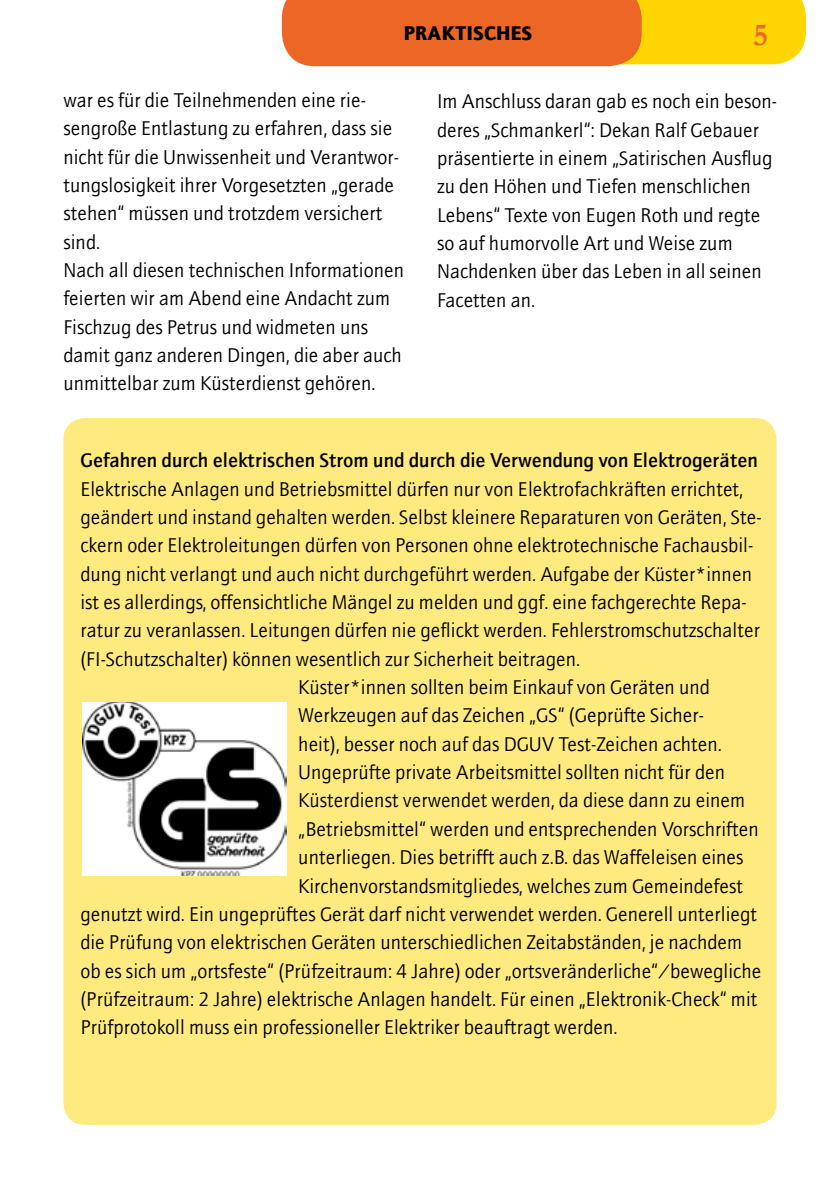
<style>
.page{position:relative;width:840px;height:1191px;background:#fff}
.page>*{position:absolute;margin:0;border:0;box-sizing:border-box;transform-origin:0 0}
.t1{font:700 32px "Garamond";color:#ec6726}
.t2{font:20px/28.4px "AT Quay Sans";color:#000}
.t3{font:500 20px "AT Quay Sans";color:#000}
.t4{font:900 20px "AT Quay Sans";color:#000}
</style>
<div class="page">
<svg style="left:282px;top:0;width:523px;height:66px;background:#f28b1f"></svg>
<div style="left:63px;top:418px;width:713px;height:706px;background:#ffea80;border-radius:22px"></div>
<img style="left:82px;top:702px;width:205px;height:173px">
<p class="t4" style="left:403px;top:20px;width:130px">PRAKTISCHES</p>
<h1 class="t1" style="left:752px;top:13px;width:17px">5</h1>
<p class="t2" style="left:63px;top:86px;width:342px">war es für die Teilnehmenden eine rie&shy;sengroße Entlastung zu erfahren, dass sie nicht für die Unwissenheit und Verantwor&shy;tungslosigkeit ihrer Vorgesetzten „gerade stehen“ müssen und trotzdem versichert sind.<br>Nach all diesen technischen Informationen feierten wir am Abend eine Andacht zum Fischzug des Petrus und widmeten uns damit ganz anderen Dingen, die aber auch unmittelbar zum Küsterdienst gehören.</p>
<p class="t2" style="left:437px;top:87px;width:341px">Im Anschluss daran gab es noch ein beson&shy;deres „Schmankerl“: Dekan Ralf Gebauer präsentierte in einem „Satirischen Ausflug zu den Höhen und Tiefen menschlichen Lebens“ Texte von Eugen Roth und regte so auf humorvolle Art und Weise zum Nachdenken über das Leben in all seinen Facetten an.</p>
<p class="t3" style="left:80px;top:448px;width:678px">Gefahren durch elektrischen Strom und durch die Verwendung von Elektrogeräten</p>
<p class="t2" style="left:80px;top:474px;width:664px">Elektrische Anlagen und Betriebsmittel dürfen nur von Elektrofachkräften errichtet,</p>
<p class="t2" style="left:80px;top:503px;width:682px">geändert und instand gehalten werden. Selbst kleinere Reparaturen von Geräten, Ste-</p>
<p class="t2" style="left:80px;top:531px;width:674px">ckern oder Elektroleitungen dürfen von Personen ohne elektrotechnische Fachausbil-</p>
<p class="t2" style="left:80px;top:559px;width:672px">dung nicht verlangt und auch nicht durchgeführt werden. Aufgabe der Küster*innen</p>
<p class="t2" style="left:80px;top:588px;width:667px">ist es allerdings, offensichtliche Mängel zu melden und ggf. eine fachgerechte Repa-</p>
<p class="t2" style="left:80px;top:616px;width:680px">ratur zu veranlassen. Leitungen dürfen nie geflickt werden. Fehlerstromschutzschalter</p>
<p class="t2" style="left:80px;top:644px;width:501px">(FI-Schutzschalter) können wesentlich zur Sicherheit beitragen.</p>
<p class="t2" style="left:298px;top:673px;width:413px">Küster*innen sollten beim Einkauf von Geräten und</p>
<p class="t2" style="left:298px;top:701px;width:407px">Werkzeugen auf das Zeichen „GS“ (Geprüfte Sicher-</p>
<p class="t2" style="left:298px;top:729px;width:425px">heit), besser noch auf das DGUV Test-Zeichen achten.</p>
<p class="t2" style="left:298px;top:758px;width:428px">Ungeprüfte private Arbeitsmittel sollten nicht für den</p>
<p class="t2" style="left:298px;top:786px;width:448px">Küsterdienst verwendet werden, da diese dann zu einem</p>
<p class="t2" style="left:298px;top:814px;width:462px">„Betriebsmittel“ werden und entsprechenden Vorschriften</p>
<p class="t2" style="left:298px;top:843px;width:446px">unterliegen. Dies betrifft auch z.B. das Waffeleisen eines</p>
<p class="t2" style="left:298px;top:871px;width:446px">Kirchenvorstandsmitgliedes, welches zum Gemeindefest</p>
<p class="t2" style="left:80px;top:899px;width:678px">genutzt wird. Ein ungeprüftes Gerät darf nicht verwendet werden. Generell unterliegt</p>
<p class="t2" style="left:80px;top:928px;width:663px">die Prüfung von elektrischen Geräten unterschiedlichen Zeitabständen, je nachdem</p>
<p class="t2" style="left:80px;top:956px;width:682px">ob es sich um „ortsfeste“ (Prüfzeitraum: 4 Jahre) oder „ortsveränderliche“/bewegliche</p>
<p class="t2" style="left:80px;top:984px;width:678px">(Prüfzeitraum: 2 Jahre) elektrische Anlagen handelt. Für einen „Elektronik-Check“ mit</p>
<p class="t2" style="left:80px;top:1013px;width:538px">Prüfprotokoll muss ein professioneller Elektriker beauftragt werden.</p>
</div>
